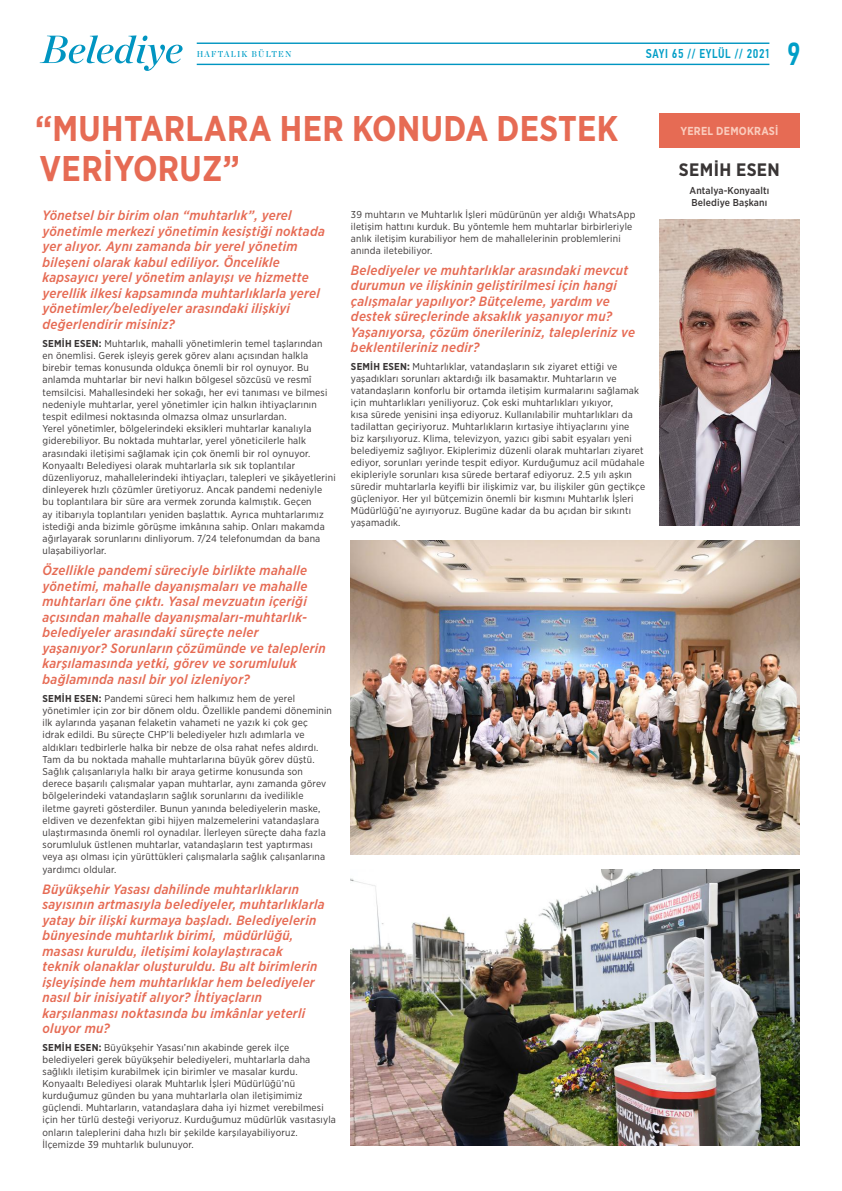
<style>
.page{position:relative;width:842px;height:1191px;background:#fff}
.page>*{position:absolute;margin:0;border:0;box-sizing:border-box;transform-origin:0 0}
.t1{font:700 35.7px/40px "Gotham Narrow";letter-spacing:.01em;color:#e66b54;scale:.95 1}
.t2{font:500 32.1px "PF Din Text Cond Pro";color:#009ec7;scale:.93 1}
.t3{font:700 18px "Gotham Narrow";letter-spacing:.02em;color:#393535}
.t4{font:italic 500 13.5px/15.5px "Gotham Narrow";letter-spacing:.02em;color:#e66b54}
.t5{font:500 12.8px "PF Din Text Cond Pro";letter-spacing:.05em;color:#009ec7;scale:.93 1}
.t6{font:700 11.6px "Gotham Narrow";letter-spacing:.02em;color:#faccbd;scale:.95 1}
.t7{font:10px/12.2px "Gotham Narrow";letter-spacing:.02em;color:#393535}
.t8{font:500 10px/12px "Gotham Narrow";letter-spacing:.01em;color:#393535}
.t9{font:8.6px "Chronicle Display Semi";letter-spacing:.15em;color:#009ec7;scale:.93 1}
.s1{font-weight:700}
</style>
<div class="page">
<hr style="left:197px;top:64px;width:572px;height:1px;background:#0095c1">
<hr style="left:197px;top:43px;width:572px;height:1px;background:#0095c1">
<svg style="left:40px;top:35px;width:143px;height:36px"></svg>
<div style="left:659px;top:114px;width:140px;height:34px;background:#e66b54"></div>
<img style="left:659px;top:220px;width:140px;height:306px">
<img style="left:351px;top:869px;width:448px;height:276px">
<img style="left:351px;top:540px;width:448px;height:315px">
<p class="t9" style="left:197px;top:47px;width:103px">HAFTALIK BÜLTEN</p>
<p class="t5" style="left:646px;top:46px;width:135px">SAYI 65 // EYLÜL // 2021</p>
<h2 class="t2" style="left:787px;top:35px;width:17px">9</h2>
<h1 class="t1" style="left:35px;top:108px;width:615px">“MUHTARLARA HER KONUDA DESTEK<br>VERİYORUZ”</h1>
<p class="t4" style="left:43px;top:208px;width:284px">Yönetsel bir birim olan “muhtarlık”, yerel yönetimle merkezi yönetimin kesiştiği noktada yer alıyor. Aynı zamanda bir yerel yönetim bileşeni olarak kabul ediliyor. Öncelikle kapsayıcı yerel yönetim anlayışı ve hizmette yerellik ilkesi kapsamında muhtarlıklarla yerel yönetimler/belediyeler arasındaki ilişkiyi değerlendirir misiniz?</p>
<p class="t7" style="left:43px;top:337px;width:295px"><span class="s1">SEMİH ESEN:</span> Muhtarlık, mahalli yönetimlerin temel taşlarından en önemlisi. Gerek işleyiş gerek görev alanı açısından halkla birebir temas konusunda oldukça önemli bir rol oynuyor. Bu anlamda muhtarlar bir nevi halkın bölgesel sözcüsü ve resmî temsilcisi. Mahallesindeki her sokağı, her evi tanıması ve bilmesi nedeniyle muhtarlar, yerel yönetimler için halkın ihtiyaçlarının tespit edilmesi noktasında olmazsa olmaz unsurlardan.<br>Yerel yönetimler, bölgelerindeki eksikleri muhtarlar kanalıyla giderebiliyor. Bu noktada muhtarlar, yerel yöneticilerle halk arasındaki iletişimi sağlamak için çok önemli bir rol oynuyor.<br>Konyaaltı Belediyesi olarak muhtarlarla sık sık toplantılar düzenliyoruz, mahallelerindeki ihtiyaçları, talepleri ve şikâyetlerini dinleyerek hızlı çözümler üretiyoruz. Ancak pandemi nedeniyle bu toplantılara bir süre ara vermek zorunda kalmıştık. Geçen<br>ay itibarıyla toplantıları yeniden başlattık. Ayrıca muhtarlarımız istediği anda bizimle görüşme imkânına sahip. Onları makamda ağırlayarak sorunlarını dinliyorum. 7/24 telefonumdan da bana ulaşabiliyorlar.</p>
<p class="t4" style="left:43px;top:563px;width:285px">Özellikle pandemi süreciyle birlikte mahalle yönetimi, mahalle dayanışmaları ve mahalle muhtarları öne çıktı. Yasal mevzuatın içeriği açısından mahalle dayanışmaları-muhtarlık&shy;belediyeler arasındaki süreçte neler yaşanıyor? Sorunların çözümünde ve taleplerin karşılamasında yetki, görev ve sorumluluk bağlamında nasıl bir yol izleniyor?</p>
<p class="t7" style="left:43px;top:692px;width:291px"><span class="s1">SEMİH ESEN:</span> Pandemi süreci hem halkımız hem de yerel yönetimler için zor bir dönem oldu. Özellikle pandemi döneminin ilk aylarında yaşanan felaketin vahameti ne yazık ki çok geç idrak edildi. Bu süreçte CHP’li belediyeler hızlı adımlarla ve aldıkları tedbirlerle halka bir nebze de olsa rahat nefes aldırdı.<br>Tam da bu noktada mahalle muhtarlarına büyük görev düştü.<br>Sağlık çalışanlarıyla halkı bir araya getirme konusunda son derece başarılı çalışmalar yapan muhtarlar, aynı zamanda görev bölgelerindeki vatandaşların sağlık sorunlarını da ivedilikle iletme gayreti gösterdiler. Bunun yanında belediyelerin maske, eldiven ve dezenfektan gibi hijyen malzemelerini vatandaşlara ulaştırmasında önemli rol oynadılar. İlerleyen süreçte daha fazla sorumluluk üstlenen muhtarlar, vatandaşların test yaptırması veya aşı olması için yürüttükleri çalışmalarla sağlık çalışanlarına yardımcı oldular.</p>
<p class="t4" style="left:43px;top:881px;width:284px">Büyükşehir Yasası dahilinde muhtarlıkların sayısının artmasıyla belediyeler, muhtarlıklarla yatay bir ilişki kurmaya başladı. Belediyelerin bünyesinde muhtarlık birimi, müdürlüğü, masası kuruldu, iletişimi kolaylaştıracak<br>teknik olanaklar oluşturuldu. Bu alt birimlerin işleyişinde hem muhtarlıklar hem belediyeler nasıl bir inisiyatif alıyor? İhtiyaçların karşılanması noktasında bu imkânlar yeterli oluyor mu?</p>
<p class="t7" style="left:43px;top:1041px;width:295px"><span class="s1">SEMİH ESEN:</span> Büyükşehir Yasası’nın akabinde gerek ilçe belediyeleri gerek büyükşehir belediyeleri, muhtarlarla daha sağlıklı iletişim kurabilmek için birimler ve masalar kurdu.<br>Konyaaltı Belediyesi olarak Muhtarlık İşleri Müdürlüğü’nü kurduğumuz günden bu yana muhtarlarla olan iletişimimiz güçlendi. Muhtarların, vatandaşlara daha iyi hizmet verebilmesi için her türlü desteği veriyoruz. Kurduğumuz müdürlük vasıtasıyla onların taleplerini daha hızlı bir şekilde karşılayabiliyoruz.<br>İlçemizde 39 muhtarlık bulunuyor.</p>
<p class="t7" style="left:351px;top:208px;width:286px">39 muhtarın ve Muhtarlık İşleri müdürünün yer aldığı WhatsApp iletişim hattını kurduk. Bu yöntemle hem muhtarlar birbirleriyle anlık iletişim kurabiliyor hem de mahallelerinin problemlerini anında iletebiliyor.</p>
<p class="t4" style="left:351px;top:262px;width:286px">Belediyeler ve muhtarlıklar arasındaki mevcut durumun ve ilişkinin geliştirilmesi için hangi çalışmalar yapılıyor? Bütçeleme, yardım ve destek süreçlerinde aksaklık yaşanıyor mu?<br>Yaşanıyorsa, çözüm önerileriniz, talepleriniz ve beklentileriniz nedir?</p>
<p class="t7" style="left:351px;top:360px;width:296px"><span class="s1">SEMİH ESEN:</span> Muhtarlıklar, vatandaşların sık ziyaret ettiği ve yaşadıkları sorunları aktardığı ilk basamaktır. Muhtarların ve vatandaşların konforlu bir ortamda iletişim kurmalarını sağlamak için muhtarlıkları yeniliyoruz. Çok eski muhtarlıkları yıkıyor,<br>kısa sürede yenisini inşa ediyoruz. Kullanılabilir muhtarlıkları da tadilattan geçiriyoruz. Muhtarlıkların kırtasiye ihtiyaçlarını yine<br>biz karşılıyoruz. Klima, televizyon, yazıcı gibi sabit eşyaları yeni belediyemiz sağlıyor. Ekiplerimiz düzenli olarak muhtarları ziyaret ediyor, sorunları yerinde tespit ediyor. Kurduğumuz acil müdahale ekipleriyle sorunları kısa sürede bertaraf ediyoruz. 2.5 yılı aşkın süredir muhtarlarla keyifli bir ilişkimiz var, bu ilişkiler gün geçtikçe güçleniyor. Her yıl bütçemizin önemli bir kısmını Muhtarlık İşleri Müdürlüğü’ne ayırıyoruz. Bugüne kadar da bu açıdan bir sıkıntı yaşamadık.</p>
<p class="t6" style="left:680px;top:123px;width:105px">YEREL DEMOKRASİ</p>
<h3 class="t3" style="left:679px;top:158px;width:102px">SEMİH ESEN</h3>
<p class="t8" style="left:689px;top:184px;width:81px">Antalya-Konyaaltı<br>Belediye Başkanı</p>
</div>
